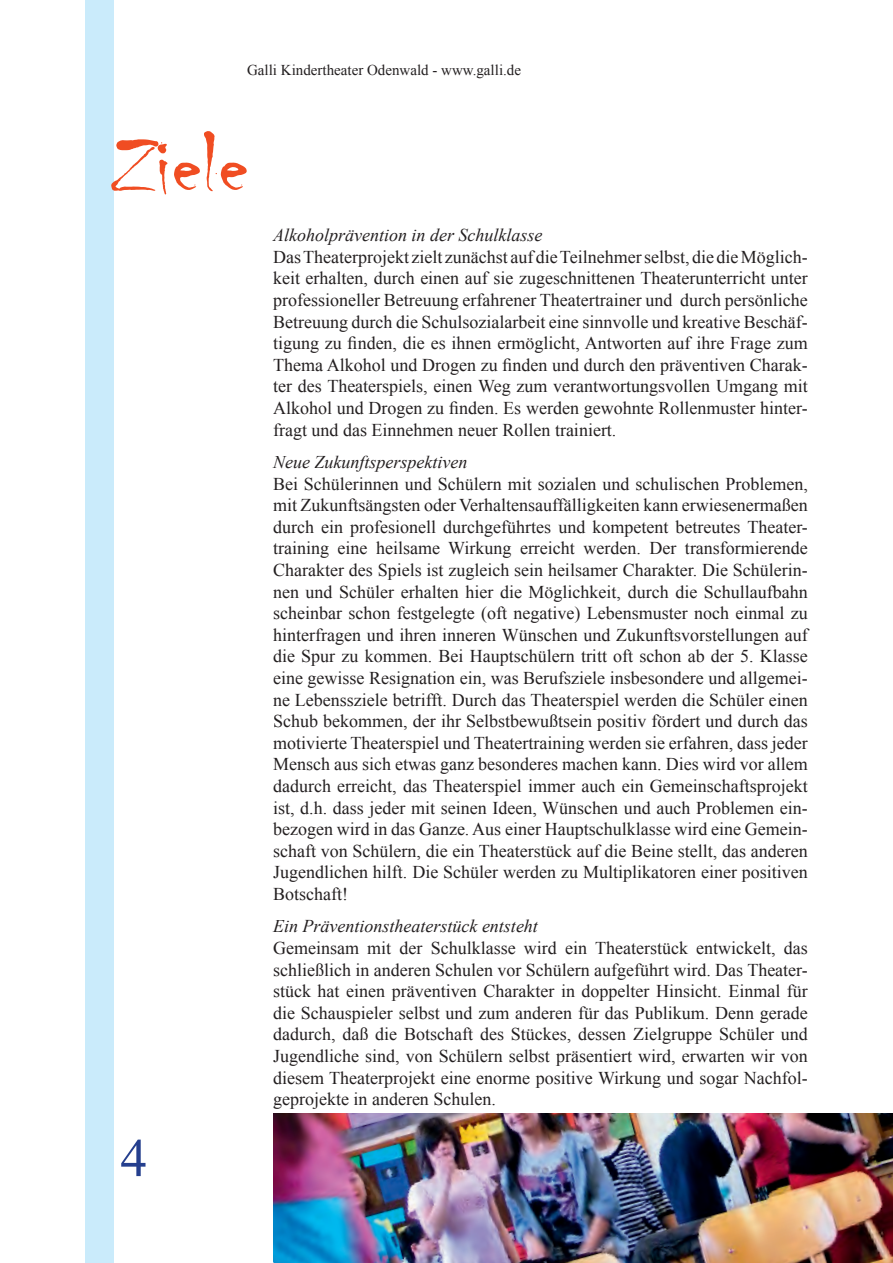
<style>
.page{position:relative;width:893px;height:1263px;background:#fff}
.page>*{position:absolute;margin:0;border:0;box-sizing:border-box;transform-origin:0 0}
.t1{font:90px "Chiller";color:#f04d22}
.t2{font:54px "Times New Roman";color:#253f8e}
.t3{font:18px/21.6px "Times New Roman";color:#231f20;text-align:justify}
.t4{font:italic 18px "Times New Roman";color:#231f20}
.t5{font:15px "Times New Roman";color:#231f20}
</style>
<div class="page">
<div style="left:85px;top:0;width:28px;height:1263px;background:#caebfb"></div>
<img style="left:273px;top:1113px;width:620px;height:150px">
<p class="t5" style="left:247px;top:60px;width:275px">Galli Kindertheater Odenwald - www.galli.de</p>
<h1 class="t1" style="left:111px;top:115px;width:139px">Ziele</h1>
<h2 class="t2" style="left:120px;top:1122px;width:28px">4</h2>
<p class="t4" style="left:273px;top:223px;width:271px">Alkoholprävention in der Schulklasse</p>
<p class="t3" style="left:273px;top:246px;width:536px">Das Theaterprojekt zielt zunächst auf die Teilnehmer selbst, die die Möglich&shy;keit erhalten, durch einen auf sie zugeschnittenen Theaterunterricht unter professioneller Betreuung erfahrener Theatertrainer und durch persönliche Betreuung durch die Schulsozialarbeit eine sinnvolle und kreative Beschäf&shy;tigung zu finden, die es ihnen ermöglicht, Antworten auf ihre Frage zum Thema Alkohol und Drogen zu finden und durch den präventiven Charak&shy;ter des Theaterspiels, einen Weg zum verantwortungsvollen Umgang mit Alkohol und Drogen zu finden. Es werden gewohnte Rollenmuster hinter&shy;fragt und das Einnehmen neuer Rollen trainiert.</p>
<p class="t4" style="left:273px;top:449px;width:196px">Neue Zukunftsperspektiven</p>
<p class="t3" style="left:273px;top:472px;width:536px">Bei Schülerinnen und Schülern mit sozialen und schulischen Problemen, mit Zukunftsängsten oder Verhaltensauffälligkeiten kann erwiesenermaßen durch ein profesionell durchgeführtes und kompetent betreutes Theater&shy;training eine heilsame Wirkung erreicht werden. Der transformierende Charakter des Spiels ist zugleich sein heilsamer Charakter. Die Schülerin&shy;nen und Schüler erhalten hier die Möglichkeit, durch die Schullaufbahn scheinbar schon festgelegte (oft negative) Lebensmuster noch einmal zu hinterfragen und ihren inneren Wünschen und Zukunftsvorstellungen auf die Spur zu kommen. Bei Hauptschülern tritt oft schon ab der 5. Klasse eine gewisse Resignation ein, was Berufsziele insbesondere und allgemei&shy;ne Lebenssziele betrifft. Durch das Theaterspiel werden die Schüler einen Schub bekommen, der ihr Selbstbewußtsein positiv fördert und durch das motivierte Theaterspiel und Theatertraining werden sie erfahren, dass jeder Mensch aus sich etwas ganz besonderes machen kann. Dies wird vor allem dadurch erreicht, das Theaterspiel immer auch ein Gemeinschaftsprojekt ist, d.h. dass jeder mit seinen Ideen, Wünschen und auch Problemen ein&shy;bezogen wird in das Ganze. Aus einer Hauptschulklasse wird eine Gemein&shy;schaft von Schülern, die ein Theaterstück auf die Beine stellt, das anderen Jugendlichen hilft. Die Schüler werden zu Multiplikatoren einer positiven Botschaft!</p>
<p class="t4" style="left:273px;top:914px;width:266px">Ein Präventionstheaterstück entsteht</p>
<p class="t3" style="left:273px;top:937px;width:536px">Gemeinsam mit der Schulklasse wird ein Theaterstück entwickelt, das schließlich in anderen Schulen vor Schülern aufgeführt wird. Das Theater&shy;stück hat einen präventiven Charakter in doppelter Hinsicht. Einmal für die Schauspieler selbst und zum anderen für das Publikum. Denn gerade dadurch, daß die Botschaft des Stückes, dessen Zielgruppe Schüler und Jugendliche sind, von Schülern selbst präsentiert wird, erwarten wir von diesem Theaterprojekt eine enorme positive Wirkung und sogar Nachfol&shy;geprojekte in anderen Schulen.</p>
</div>
